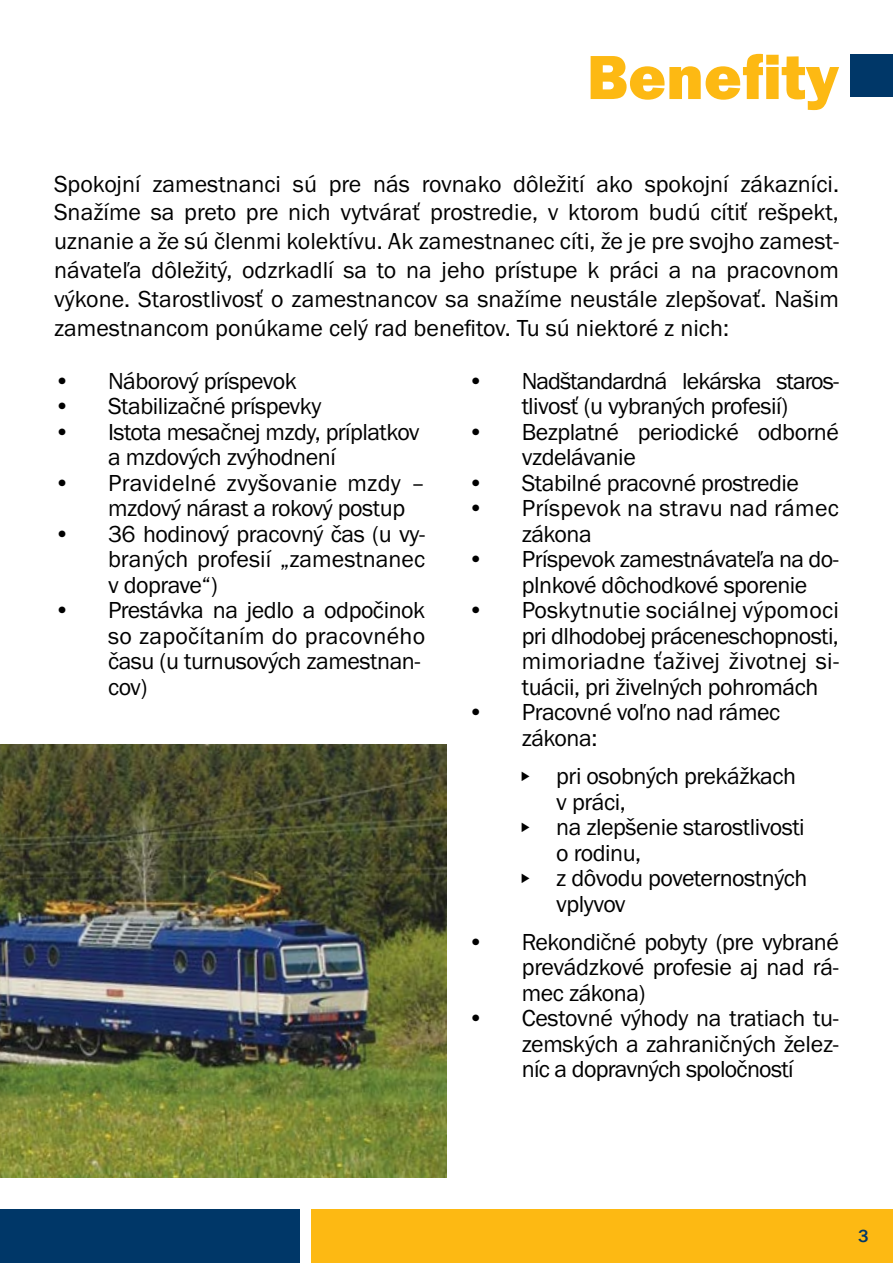
<style>
.page{position:relative;width:893px;height:1263px;background:#fff}
.page>*{position:absolute;margin:0;border:0;box-sizing:border-box;transform-origin:0 0}
.t1{font:800 64.5px "Franklin Gothic";color:#fdb913}
.t2{font:24px/25.5px "Franklin Got Itc TOT Boo";letter-spacing:-.02em;color:#000}
.t3{font:24px/25.5px "Franklin Got Itc TOT Boo";letter-spacing:-.04em;color:#000;text-align:center}
.t4{font:24px/25.5px "Franklin Got Itc TOT Boo";letter-spacing:.01em;color:#000}
.t5{font:500 18px "Franklin Gothic";color:#003768}
</style>
<div class="page">
<div style="left:0;top:1209px;width:300px;height:54px;background:#003768"></div>
<div style="left:311px;top:1209px;width:582px;height:54px;background:#fdb913"></div>
<img style="left:0;top:744px;width:446px;height:434px">
<div style="left:850px;top:54px;width:43px;height:42px;background:#003768"></div>
<h1 class="t1" style="left:587px;top:36px;width:254px">Benefity</h1>
<p class="t2" style="left:54px;top:170px;width:786px;line-height:28.8px;text-align:justify">Spokojní zamestnanci sú pre nás rovnako dôležití ako spokojní zákazníci.<br>Snažíme sa preto pre nich vytvárať prostredie, v ktorom budú cítiť rešpekt, uznanie a že sú členmi kolektívu. Ak zamestnanec cíti, že je pre svojho zamest&shy;návateľa dôležitý, odzrkadlí sa to na jeho prístupe k práci a na pracovnom výkone. Starostlivosť o zamestnancov sa snažíme neustále zlepšovať. Našim zamestnancom ponúkame celý rad benefitov. Tu sú niektoré z nich:</p>
<p class="t2" style="left:54px;top:369px;width:244px">• Náborový príspevok</p>
<p class="t2" style="left:54px;top:394px;width:269px">• Stabilizačné príspevky</p>
<p class="t2" style="left:108px;top:419px;width:313px;text-indent:-54px">• Istota mesačnej mzdy, príplatkov a mzdových zvýhodnení</p>
<p class="t2" style="left:108px;top:470px;width:319px;text-indent:-54px">• Pravidelné zvyšovanie mzdy – mzdový nárast a rokový postup</p>
<p class="t2" style="left:108px;top:521px;width:319px;text-align:justify;text-indent:-54px">• 36 hodinový pracovný čas (u vy&shy;braných profesií „zamestnanec v doprave“)</p>
<p class="t2" style="left:108px;top:598px;width:319px;text-indent:-54px">• Prestávka na jedlo a odpočinok so započítaním do pracovného času (u turnusových zamestnan&shy;cov)</p>
<p class="t3" style="left:468px;top:368px;width:373px">• Nadštandardná lekárska staros&shy;tlivosť (u vybraných profesií)</p>
<p class="t2" style="left:522px;top:419px;width:319px;text-indent:-54px">• Bezplatné periodické odborné vzdelávanie</p>
<p class="t2" style="left:468px;top:470px;width:333px">• Stabilné pracovné prostredie</p>
<p class="t4" style="left:522px;top:496px;width:319px;text-indent:-54px">• Príspevok na stravu nad rámec zákona</p>
<p class="t2" style="left:522px;top:547px;width:319px;text-indent:-54px">• Príspevok zamestnávateľa na do&shy;plnkové dôchodkové sporenie</p>
<p class="t2" style="left:522px;top:598px;width:319px;text-align:justify;text-indent:-54px">• Poskytnutie sociálnej výpomoci pri dlhodobej práceneschopnosti, mimoriadne ťaživej životnej si&shy;tuácii, pri živelných pohromách</p>
<p class="t2" style="left:522px;top:700px;width:260px;text-indent:-54px">• Pracovné voľno nad rámec zákona:</p>
<p class="t2" style="left:556px;top:764px;width:253px">pri osobných prekážkach v práci,<br>na zlepšenie starostlivosti o rodinu,<br>z dôvodu poveternostných vplyvov</p>
<p class="t2" style="left:522px;top:929px;width:319px;text-align:justify;text-indent:-54px">• Rekondičné pobyty (pre vybrané prevádzkové profesie aj nad rá&shy;mec zákona)</p>
<p class="t2" style="left:522px;top:1006px;width:319px;text-align:justify;text-indent:-54px">• Cestovné výhody na tratiach tu&shy;zemských a zahraničných želez&shy;níc a dopravných spoločností</p>
<p class="t5" style="left:858px;top:1225px;width:12px">3</p>
</div>
